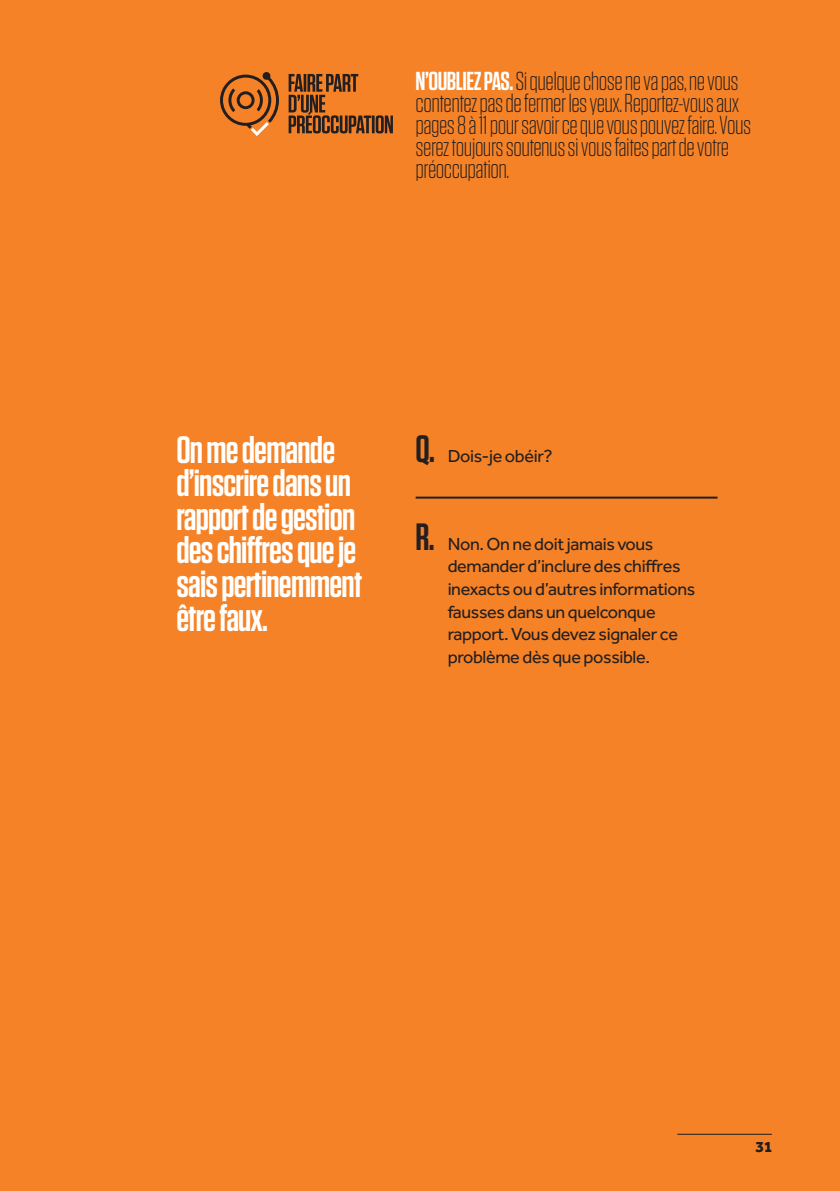
<style>
.page{position:relative;width:840px;height:1191px;background:#fff}
.page>*{position:absolute;margin:0;border:0;box-sizing:border-box;transform-origin:0 0}
.t1{font:600 38px/33.6px "Tungsten";letter-spacing:-.02em;color:#fff}
.t2{font:300 26px/22px "Tungsten";letter-spacing:-.02em;color:#231f20}
.t3{font:18px/22.6px "Effra";letter-spacing:-.02em;color:#231f20}
.t4{font:800 16px "Effra";color:#231f20}
.s1{font-weight:600;color:#fff}
.s2{font-family:"Tungsten";font-weight:600;font-size:38px}
</style>
<div class="page">
<div style="left:0;top:0;width:839px;height:1191px;background:#f58226"></div>
<hr style="left:415px;top:496px;width:302px;height:2px;background:#231f20">
<svg style="left:220px;top:72px;width:59px;height:64px"></svg>
<svg style="left:288px;top:74px;width:104px;height:59px"></svg>
<hr style="left:677px;top:1134px;width:94px;height:1px;background:#231f20">
<p class="t2" style="left:415px;top:70px;width:337px"><span class="s1">N’OUBLIEZ PAS.</span> Si quelque chose ne va pas, ne vous contentez pas de fermer les yeux. Reportez-vous aux pages 8 à 11 pour savoir ce que vous pouvez faire. Vous serez toujours soutenus si vous faites part de votre préoccupation.</p>
<h1 class="t1" style="left:176px;top:433px;width:187px">On me demande d’inscrire dans un rapport de gestion des chiffres que je sais pertinemment être faux.</h1>
<p class="t3" style="left:415px;top:444px;width:138px"><span class="s2">Q.</span> Dois-je obéir?</p>
<p class="t3" style="left:447px;top:532px;width:249px;text-indent:-32px"><span class="s2">R.</span> Non. On ne doit jamais vous demander d’inclure des chiffres inexacts ou d’autres informations fausses dans un quelconque rapport. Vous devez signaler ce problème dès que possible.</p>
<p class="t4" style="left:755px;top:1137px;width:18px">31</p>
</div>
